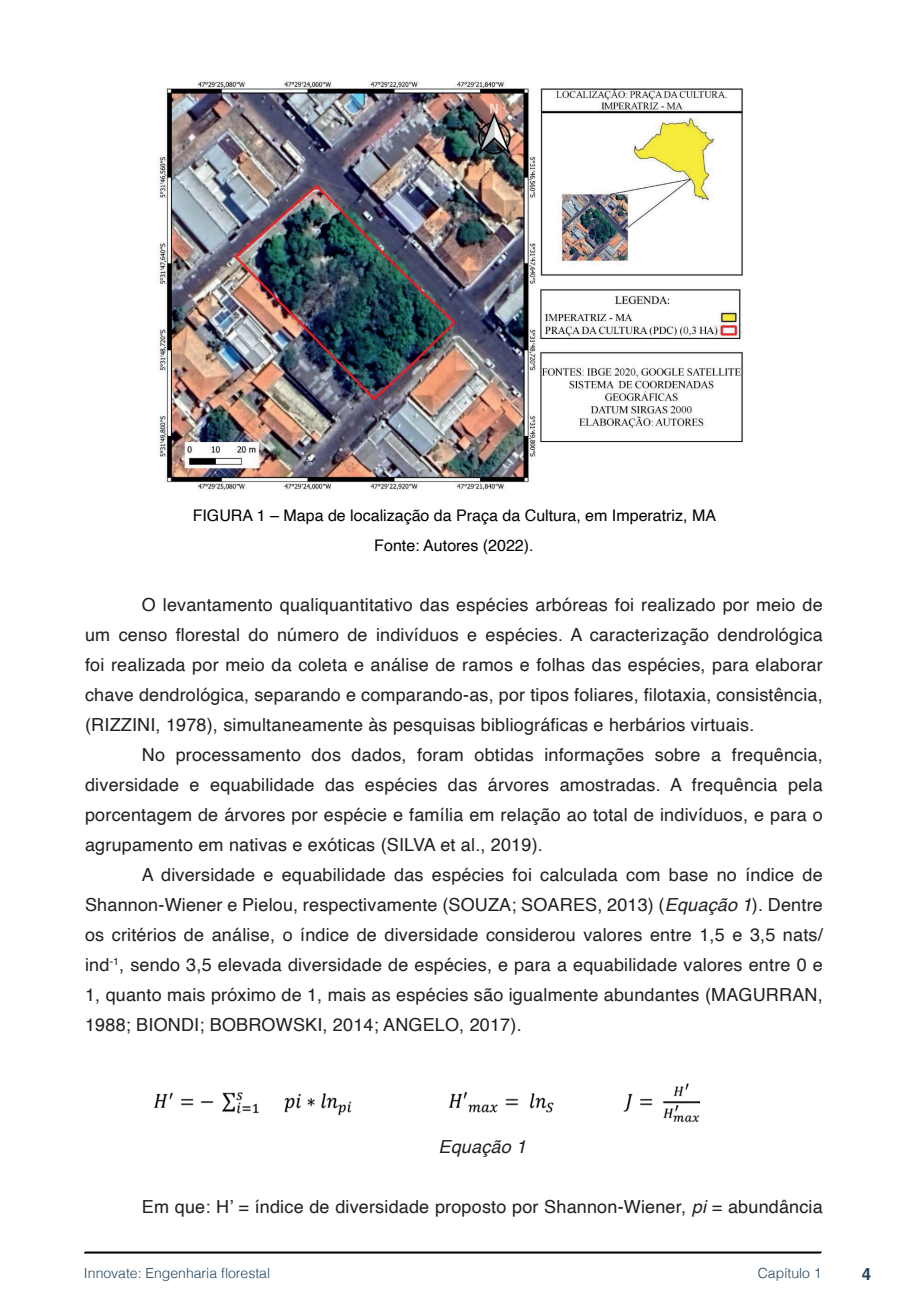
<style>
.page{position:relative;width:908px;height:1304px;background:#fff}
.page>*{position:absolute;margin:0;border:0;box-sizing:border-box;transform-origin:0 0}
.txt{font:18px/30px "Helvetica";letter-spacing:.01em;color:#231f20;text-align:justify}
.txt-2{font:italic 18px "Helvetica";letter-spacing:.01em;color:#231f20}
.t1{font:700 16.8px "Helvetica";color:#23445f}
.imagens_graf_tab{font:16px "Helvetica";color:#000}
.t2{font:300 14px "Helvetica";color:#23445f}
.s1{font-style:italic}
</style>
<div class="page">
<svg style="left:84px;top:1251px;width:737px;height:3px;background:#515151"></svg>
<img style="left:158px;top:80px;width:586px;height:410px">
<img style="left:153px;top:1083px;width:548px;height:40px">
<p class="imagens_graf_tab" style="left:193px;top:503px;width:524px">FIGURA 1 – Mapa de localização da Praça da Cultura, em Imperatriz, MA</p>
<p class="imagens_graf_tab" style="left:374px;top:533px;width:161px">Fonte: Autores (2022).</p>
<p class="txt" style="left:85px;top:591px;width:738px;text-indent:57px">O levantamento qualiquantitativo das espécies arbóreas foi realizado por meio de um censo florestal do número de indivíduos e espécies. A caracterização dendrológica foi realizada por meio da coleta e análise de ramos e folhas das espécies, para elaborar chave dendrológica, separando e comparando-as, por tipos foliares, filotaxia, consistência, (RIZZINI, 1978), simultaneamente às pesquisas bibliográficas e herbários virtuais.</p>
<p class="txt" style="left:85px;top:741px;width:738px;text-indent:57px">No processamento dos dados, foram obtidas informações sobre a frequência, diversidade e equabilidade das espécies das árvores amostradas. A frequência pela porcentagem de árvores por espécie e família em relação ao total de indivíduos, e para o agrupamento em nativas e exóticas (SILVA et al., 2019).</p>
<p class="txt" style="left:85px;top:861px;width:739px;text-indent:57px">A diversidade e equabilidade das espécies foi calculada com base no índice de Shannon-Wiener e Pielou, respectivamente (SOUZA; SOARES, 2013) (<span class="s1">Equação 1</span>). Dentre os critérios de análise, o índice de diversidade considerou valores entre 1,5 e 3,5 nats/ ind<sup>-1</sup>, sendo 3,5 elevada diversidade de espécies, e para a equabilidade valores entre 0 e 1, quanto mais próximo de 1, mais as espécies são igualmente abundantes (MAGURRAN, 1988; BIONDI; BOBROWSKI, 2014; ANGELO, 2017).</p>
<p class="txt-2" style="left:438px;top:1133px;width:89px">Equação 1</p>
<p class="txt" style="left:142px;top:1192px;width:682px">Em que: H’ = índice de diversidade proposto por Shannon-Wiener, <span class="s1">pi</span> = abundância</p>
<p class="t2" style="left:84px;top:1261px;width:187px">Innovate: Engenharia florestal</p>
<p class="t2" style="left:757px;top:1261px;width:65px">Capítulo 1</p>
<p class="t1" style="left:861px;top:1264px;width:11px">4</p>
</div>
